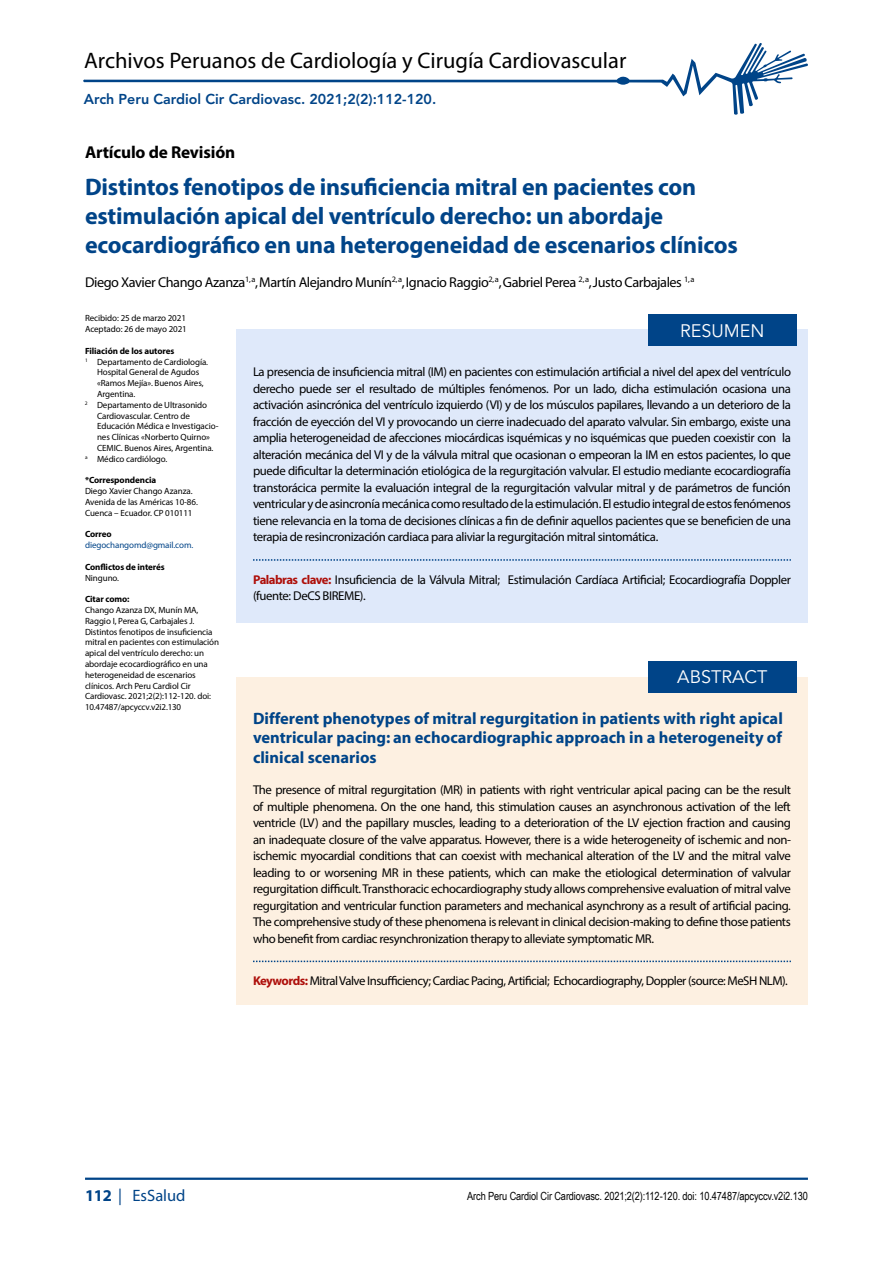
<style>
.page{position:relative;width:893px;height:1263px;background:#fff}
.page>*{position:absolute;margin:0;border:0;box-sizing:border-box;transform-origin:0 0}
.t1{font:700 24px/28.8px "Myriad Pro";letter-spacing:-.01em;color:#048}
.t2{font:22.5px "Myriad Pro";color:#000}
.t3{font:18px "Avenir LT Std";color:#fff}
.t4{font:700 17.25px "Myriad Pro";letter-spacing:-.01em;color:#000}
.t5{font:700 16.5px/19.8px "Myriad";color:#048;text-align:justify}
.t6{font:16.5px "Myriad Pro";color:#048}
.t7{font:14.25px "Myriad";letter-spacing:-.03em;color:#000}
.t8{font:800 14.25px "Avenir LT Std";color:#048}
.t9{font:12.75px/16.5px "Myriad Pro";letter-spacing:-.03em;color:#000;text-align:justify}
.t10{font:11.25px "Arial Narrow";letter-spacing:-.01em;color:#000}
.t11{font:9px/10.8px "Myriad Pro";letter-spacing:-.01em;color:#000}
.t12{font:700 9px "Myriad Pro";letter-spacing:-.01em;color:#000}
.t13{font:9px "Myriad Pro";letter-spacing:-.01em;color:#048}
.s1{font-weight:700;color:#ae0f0a}
.s2{font-weight:700}
</style>
<div class="page">
<svg style="left:83px;top:43px;width:725px;height:72px"></svg>
<hr style="left:85px;top:1177px;width:723px;height:3px;background:#048">
<div style="left:236px;top:330px;width:572px;height:293px;background:#dfe9fa"></div>
<div style="left:648px;top:315px;width:148px;height:31px;background:#048"></div>
<div style="left:236px;top:677px;width:572px;height:328px;background:#fdf0e1"></div>
<div style="left:648px;top:661px;width:149px;height:31px;background:#048"></div>
<svg style="left:253px;top:559px;width:538px;height:2px"></svg>
<svg style="left:253px;top:961px;width:538px;height:1px"></svg>
<h2 class="t2" style="left:84px;top:47px;width:544px">Archivos Peruanos de Cardiología y Cirugía Cardiovascular</h2>
<p class="t8" style="left:84px;top:91px;width:354px">Arch Peru Cardiol Cir Cardiovasc. 2021;2(2):112-120.</p>
<h3 class="t4" style="left:85px;top:141px;width:152px">Artículo de Revisión</h3>
<h1 class="t1" style="left:85px;top:172px;width:654px">Distintos fenotipos de insuficiencia mitral en pacientes con estimulación apical del ventrículo derecho: un abordaje ecocardiográfico en una heterogeneidad de escenarios clínicos</h1>
<p class="t7" style="left:85px;top:275px;width:611px">Diego Xavier Chango Azanza<sup>1,</sup> <sup>a</sup>, Martín Alejandro Munín<sup>2,</sup> <sup>a</sup>, Ignacio Raggio<sup>2,</sup> <sup>a</sup>, Gabriel Perea <sup>2,</sup> <sup>a</sup>, Justo Carbajales <sup>1,</sup> <sup>a</sup></p>
<p class="t11" style="left:85px;top:313px;width:103px">Recibido: 25 de marzo 2021<br>Aceptado: 26 de mayo 2021</p>
<p class="t12" style="left:85px;top:345px;width:91px">Filiación de los autores</p>
<p class="t11" style="left:85px;top:356px;width:125px"><sup>1</sup> Departamento de Cardiología.</p>
<p class="t11" style="left:97px;top:367px;width:104px">Hospital General de Agudos</p>
<p class="t11" style="left:97px;top:378px;width:108px">«Ramos Mejía». Buenos Aires,</p>
<p class="t11" style="left:97px;top:388px;width:40px">Argentina.</p>
<p class="t11" style="left:85px;top:399px;width:124px"><sup>2</sup> Departamento de Ultrasonido</p>
<p class="t11" style="left:97px;top:410px;width:94px">Cardiovascular. Centro de</p>
<p class="t11" style="left:97px;top:421px;width:123px">Educación Médica e Investigacio-</p>
<p class="t11" style="left:97px;top:432px;width:114px">nes Clínicas «Norberto Quirno»</p>
<p class="t11" style="left:97px;top:442px;width:118px">CEMIC. Buenos Aires, Argentina.</p>
<p class="t11" style="left:85px;top:453px;width:84px"><sup>a</sup> Médico cardiólogo.</p>
<p class="t12" style="left:85px;top:474px;width:73px">*Correspondencia</p>
<p class="t11" style="left:85px;top:486px;width:114px">Diego Xavier Chango Azanza.<br>Avenida de las Américas 10-86.<br>Cuenca – Ecuador. CP 010111</p>
<p class="t12" style="left:85px;top:528px;width:28px">Correo</p>
<p class="t13" style="left:85px;top:540px;width:110px">diegochangomd@gmail.com.</p>
<p class="t12" style="left:85px;top:561px;width:81px">Conflictos de interés</p>
<p class="t11" style="left:85px;top:572px;width:36px">Ninguno.</p>
<p class="t12" style="left:85px;top:593px;width:46px">Citar como:</p>
<p class="t11" style="left:85px;top:604px;width:136px">Chango Azanza DX, Munín MA, Raggio I, Perea G, Carbajales J.<br>Distintos fenotipos de insuficiencia mitral en pacientes con estimulación apical del ventrículo derecho: un abordaje ecocardiográfico en una heterogeneidad de escenarios clínicos. Arch Peru Cardiol Cir Cardiovasc. 2021;2(2):112-120. doi:<br>10.47487/apcyccv.v2i2.130</p>
<h3 class="t3" style="left:680px;top:320px;width:86px">RESUMEN</h3>
<p class="t9" style="left:253px;top:364px;width:539px">La presencia de insuficiencia mitral (IM) en pacientes con estimulación artificial a nivel del apex del ventrículo derecho puede ser el resultado de múltiples fenómenos. Por un lado, dicha estimulación ocasiona una activación asincrónica del ventrículo izquierdo (VI) y de los músculos papilares, llevando a un deterioro de la fracción de eyección del VI y provocando un cierre inadecuado del aparato valvular. Sin embargo, existe una amplia heterogeneidad de afecciones miocárdicas isquémicas y no isquémicas que pueden coexistir con la alteración mecánica del VI y de la válvula mitral que ocasionan o empeoran la IM en estos pacientes, lo que puede dificultar la determinación etiológica de la regurgitación valvular. El estudio mediante ecocardiografía transtorácica permite la evaluación integral de la regurgitación valvular mitral y de parámetros de función ventricular y de asincronía mecánica como resultado de la estimulación. El estudio integral de estos fenómenos tiene relevancia en la toma de decisiones clínicas a fin de definir aquellos pacientes que se beneficien de una terapia de resincronización cardiaca para aliviar la regurgitación mitral sintomática.</p>
<p class="t9" style="left:253px;top:571px;width:539px"><span class="s1">Palabras clave:</span> Insuficiencia de la Válvula Mitral; Estimulación Cardíaca Artificial; Ecocardiografía Doppler (fuente: DeCS BIREME).</p>
<h3 class="t3" style="left:677px;top:667px;width:92px">ABSTRACT</h3>
<p class="t5" style="left:253px;top:709px;width:531px">Different phenotypes of mitral regurgitation in patients with right apical ventricular pacing: an echocardiographic approach in a heterogeneity of clinical scenarios</p>
<p class="t9" style="left:253px;top:781px;width:539px">The presence of mitral regurgitation (MR) in patients with right ventricular apical pacing can be the result of multiple phenomena. On the one hand, this stimulation causes an asynchronous activation of the left ventricle (LV) and the papillary muscles, leading to a deterioration of the LV ejection fraction and causing an inadequate closure of the valve apparatus. However, there is a wide heterogeneity of ischemic and non&shy;ischemic myocardial conditions that can coexist with mechanical alteration of the LV and the mitral valve leading to or worsening MR in these patients, which can make the etiological determination of valvular regurgitation difficult. Transthoracic echocardiography study allows comprehensive evaluation of mitral valve regurgitation and ventricular function parameters and mechanical asynchrony as a result of artificial pacing.<br>The comprehensive study of these phenomena is relevant in clinical decision-making to define those patients who benefit from cardiac resynchronization therapy to alleviate symptomatic MR.</p>
<p class="t9" style="left:253px;top:972px;width:536px"><span class="s1">Keywords:</span> Mitral Valve Insufficiency; Cardiac Pacing, Artificial; Echocardiography, Doppler (source: MeSH NLM).</p>
<p class="t6" style="left:85px;top:1185px;width:102px"><span class="s2">112</span> | EsSalud</p>
<p class="t10" style="left:467px;top:1188px;width:342px">Arch Peru Cardiol Cir Cardiovasc. 2021;2(2):112-120. doi: 10.47487/apcyccv.v2i2.130</p>
</div>
